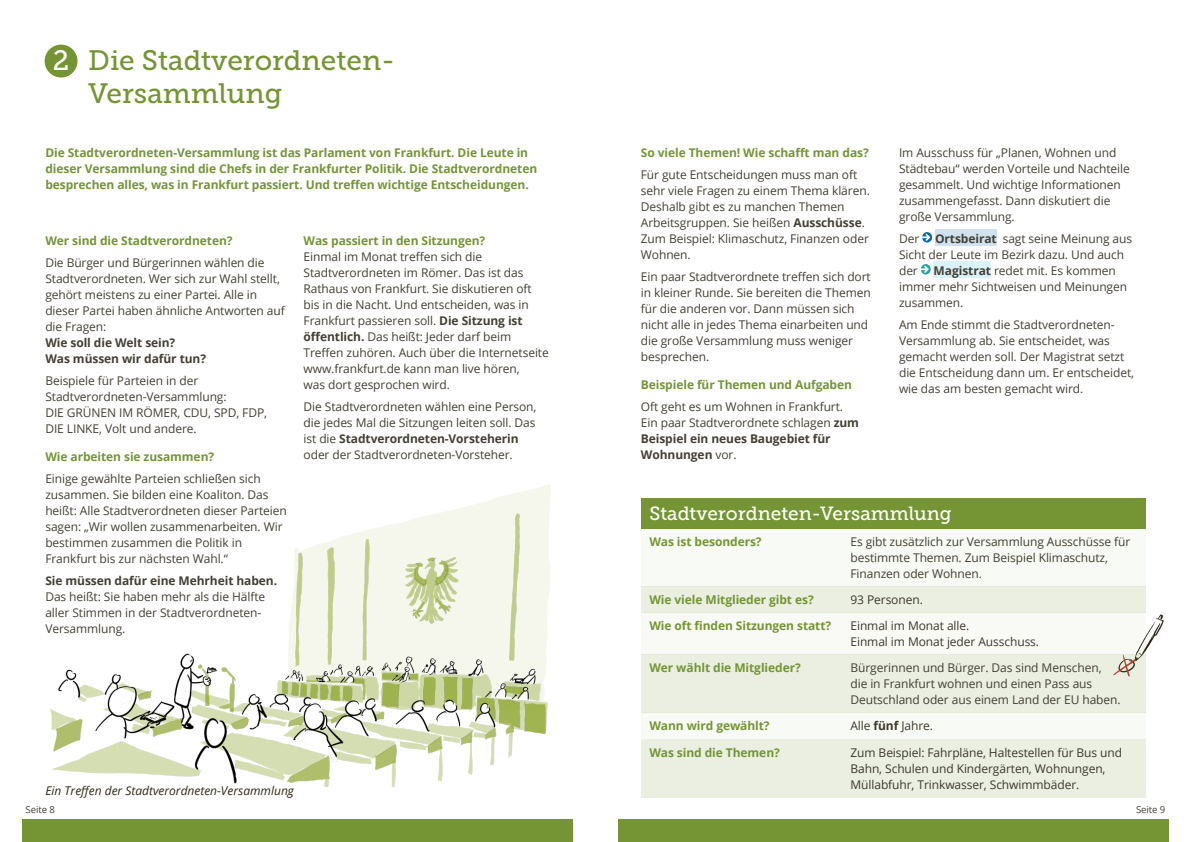
<style>
.page{position:relative;width:1191px;height:842px;background:#fff}
.page>*{position:absolute;margin:0;border:0;box-sizing:border-box;transform-origin:0 0}
.t1{font:28px/33px "Museo Slab 500";color:#759535}
.t2{font:28px "Museo Slab 500";color:#fff}
.t3{font:19px "Museo Slab 500";color:#fff}
.t4{font:12px/16px "Open Sans";letter-spacing:-.005em;color:#444034}
.t5{font:700 12px/16px "Open Sans";letter-spacing:-.005em;color:#759535}
.t6{font:12px "Open Sans";letter-spacing:-.005em;color:#3e392b}
.t7{font:italic 12px "Open Sans";color:#2f2912}
.t8{font:9.6px "Open Sans";letter-spacing:-.005em;color:#444034}
.s1{font-weight:700}
</style>
<div class="page">
<div style="left:23px;top:819px;width:550px;height:23px;background:#759535"></div>
<div style="left:618px;top:819px;width:550px;height:23px;background:#759535"></div>
<div style="left:45px;top:45px;width:32px;height:32px;background:#759535;border:2px solid #759535;border-radius:50%"></div>
<div style="left:935px;top:230px;width:61px;height:16px;background:#cfe2ee"></div>
<div style="left:933px;top:262px;width:58px;height:16px;background:#daf2f9"></div>
<svg style="left:922px;top:232px;width:10px;height:10px"></svg>
<svg style="left:920px;top:264px;width:10px;height:10px"></svg>
<img style="left:1145px;top:614px;width:18px;height:62px">
<img style="left:296px;top:513px;width:224px;height:141px">
<img style="left:53px;top:665px;width:493px;height:105px">
<img style="left:58px;top:654px;width:477px;height:130px">
<div style="left:641px;top:498px;width:504px;height:30px;background:#759535"></div>
<div style="left:641px;top:528px;width:504px;height:58px;background:#f8faf5"></div>
<div style="left:641px;top:586px;width:504px;height:27px;background:#eaefe1"></div>
<div style="left:641px;top:655px;width:504px;height:58px;background:#eaefe1"></div>
<div style="left:641px;top:739px;width:504px;height:58px;background:#eaefe1"></div>
<div style="left:641px;top:613px;width:504px;height:42px;background:#f9faf6"></div>
<div style="left:641px;top:713px;width:504px;height:26px;background:#f8faf5"></div>
<h1 class="t2" style="left:53px;top:49px;width:18px">2</h1>
<h1 class="t1" style="left:88px;top:47px;width:308px">Die Stadtverordneten-<br>Versammlung</h1>
<p class="t5" style="left:45px;top:145px;width:493px">Die Stadtverordneten-Versammlung ist das Parlament von Frankfurt. Die Leute in dieser Versammlung sind die Chefs in der Frankfurter Politik. Die Stadtverordneten besprechen alles, was in Frankfurt passiert. Und treffen wichtige Entscheidungen.</p>
<h2 class="t5" style="left:45px;top:234px;width:189px">Wer sind die Stadtverordneten?</h2>
<p class="t4" style="left:45px;top:256px;width:241px">Die Bürger und Bürgerinnen wählen die<br>Stadtverordneten. Wer sich zur Wahl stellt, gehört meistens zu einer Partei. Alle in dieser Partei haben ähnliche Antworten auf die Fragen:<br><span class="s1">Wie soll die Welt sein?<br>Was müssen wir dafür tun?</span></p>
<p class="t4" style="left:45px;top:374px;width:223px">Beispiele für Parteien in der<br>Stadtverordneten-Versammlung:<br>DIE GRÜNEN IM RÖMER, CDU, SPD, FDP,<br>DIE LINKE, Volt und andere.</p>
<h2 class="t5" style="left:45px;top:450px;width:170px">Wie arbeiten sie zusammen?</h2>
<p class="t4" style="left:45px;top:472px;width:243px">Einige gewählte Parteien schließen sich zusammen. Sie bilden eine Koaliton. Das heißt: Alle Stadtverordneten dieser Parteien sagen: „Wir wollen zusammenarbeiten. Wir bestimmen zusammen die Politik in Frankfurt bis zur nächsten Wahl.“</p>
<p class="t4" style="left:45px;top:574px;width:233px"><span class="s1">Sie müssen dafür eine Mehrheit haben.<br></span>Das heißt: Sie haben mehr als die Hälfte aller Stimmen in der Stadtverordneten-<br>Versammlung.</p>
<h2 class="t5" style="left:303px;top:234px;width:183px">Was passiert in den Sitzungen?</h2>
<p class="t4" style="left:303px;top:250px;width:247px">Einmal im Monat treffen sich die Stadtverordneten im Römer. Das ist das Rathaus von Frankfurt. Sie diskutieren oft bis in die Nacht. Und entscheiden, was in Frankfurt passieren soll. <span class="s1">Die Sitzung ist öffentlich.</span> Das heißt: Jeder darf beim Treffen zuhören. Auch über die Internetseite www.frankfurt.de kann man live hören,<br>was dort gesprochen wird.</p>
<p class="t4" style="left:303px;top:400px;width:234px">Die Stadtverordneten wählen eine Person, die jedes Mal die Sitzungen leiten soll. Das ist die <span class="s1">Stadtverordneten-Vorsteherin </span>oder der Stadtverordneten-Vorsteher.</p>
<p class="t7" style="left:45px;top:786px;width:250px">Ein Treffen der Stadtverordneten-Versammlung</p>
<h2 class="t5" style="left:641px;top:145px;width:229px">So viele Themen! Wie schafft man das?</h2>
<p class="t4" style="left:641px;top:167px;width:230px">Für gute Entscheidungen muss man oft sehr viele Fragen zu einem Thema klären.<br>Deshalb gibt es zu manchen Themen Arbeitsgruppen. Sie heißen <span class="s1">Ausschüsse</span>.<br>Zum Beispiel: Klimaschutz, Finanzen oder Wohnen.</p>
<p class="t4" style="left:641px;top:269px;width:231px">Ein paar Stadtverordnete treffen sich dort in kleiner Runde. Sie bereiten die Themen für die anderen vor. Dann müssen sich nicht alle in jedes Thema einarbeiten und die große Versammlung muss weniger besprechen.</p>
<h2 class="t5" style="left:641px;top:377px;width:213px">Beispiele für Themen und Aufgaben</h2>
<p class="t4" style="left:641px;top:399px;width:220px">Oft geht es um Wohnen in Frankfurt.<br>Ein paar Stadtverordnete schlagen <span class="s1">zum<br>Beispiel ein neues Baugebiet für<br>Wohnungen</span> vor.</p>
<p class="t4" style="left:899px;top:145px;width:232px">Im Ausschuss für „Planen, Wohnen und Städtebau“ werden Vorteile und Nachteile gesammelt. Und wichtige Informationen zusammengefasst. Dann diskutiert die große Versammlung.</p>
<p class="t4" style="left:899px;top:231px;width:22px">Der</p>
<p class="t4" style="left:899px;top:231px;width:235px;text-indent:36px"><span class="s1">Ortsbeirat</span> sagt seine Meinung aus<br>Sicht der Leute im Bezirk dazu. Und auch der</p>
<p class="t4" style="left:899px;top:263px;width:229px;text-indent:35px"><span class="s1">Magistrat</span> redet mit. Es kommen immer mehr Sichtweisen und Meinungen zusammen.</p>
<p class="t4" style="left:899px;top:317px;width:237px">Am Ende stimmt die Stadtverordneten-Versammlung ab. Sie entscheidet, was gemacht werden soll. Der Magistrat setzt die Entscheidung dann um. Er entscheidet, wie das am besten gemacht wird.</p>
<p class="t3" style="left:649px;top:506px;width:304px">Stadtverordneten-Versammlung</p>
<p class="t5" style="left:649px;top:535px;width:114px">Was ist besonders?</p>
<p class="t4" style="left:850px;top:535px;width:281px">Es gibt zusätzlich zur Versammlung Ausschüsse für</p>
<p class="t4" style="left:850px;top:551px;width:259px">bestimmte Themen. Zum Beispiel Klimaschutz,</p>
<p class="t4" style="left:850px;top:567px;width:133px">Finanzen oder Wohnen.</p>
<p class="t5" style="left:649px;top:593px;width:166px">Wie viele Mitglieder gibt es?</p>
<p class="t6" style="left:850px;top:595px;width:74px">93 Personen.</p>
<p class="t5" style="left:649px;top:619px;width:183px">Wie oft finden Sitzungen statt?</p>
<p class="t6" style="left:850px;top:621px;width:120px">Einmal im Monat alle.</p>
<p class="t6" style="left:850px;top:637px;width:190px">Einmal im Monat jeder Ausschuss.</p>
<p class="t5" style="left:649px;top:661px;width:153px">Wer wählt die Mitglieder?</p>
<p class="t4" style="left:850px;top:661px;width:253px">Bürgerinnen und Bürger. Das sind Menschen,</p>
<p class="t4" style="left:850px;top:677px;width:243px">die in Frankfurt wohnen und einen Pass aus</p>
<p class="t4" style="left:850px;top:693px;width:272px">Deutschland oder aus einem Land der EU haben.</p>
<p class="t5" style="left:649px;top:719px;width:122px">Wann wird gewählt?</p>
<p class="t6" style="left:850px;top:721px;width:84px">Alle <span class="s1">fünf</span> Jahre.</p>
<p class="t5" style="left:649px;top:745px;width:132px">Was sind die Themen?</p>
<p class="t6" style="left:850px;top:747px;width:273px">Zum Beispiel: Fahrpläne, Haltestellen für Bus und</p>
<p class="t6" style="left:850px;top:763px;width:256px">Bahn, Schulen und Kindergärten, Wohnungen,</p>
<p class="t6" style="left:850px;top:779px;width:230px">Müllabfuhr, Trinkwasser, Schwimmbäder.</p>
<p class="t8" style="left:26px;top:806px;width:31px">Seite 8</p>
<p class="t8" style="left:1136px;top:806px;width:31px">Seite 9</p>
</div>
